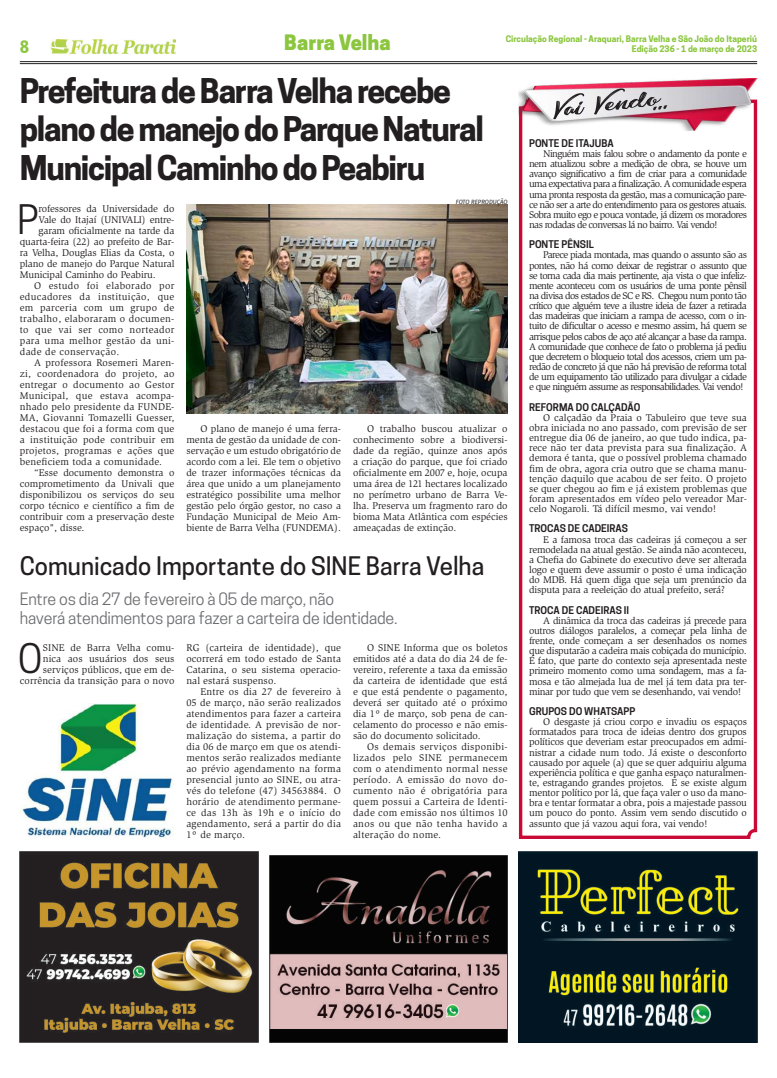
<style>
.page{position:relative;width:777px;height:1078px;background:#fff}
.page>*{position:absolute;margin:0;border:0;box-sizing:border-box;transform-origin:0 0}
.t1{font:38.2px "Cooper Hewitt";color:#231f20}
.t2{font:700 32px/38.4px "Cooper Hewitt";letter-spacing:-.04em;color:#231f20}
.t3{font:500 24px "Cooper Hewitt";color:#231f20}
.t4{font:800 20px "Cooper Hewitt";color:#8bc63e}
.t5{font:18px "Humanist 777 BT Black Condensed B";color:#8bc63e}
.t6{font:16px/19.2px "Cooper Hewitt";letter-spacing:-.01em;color:#6c6d70}
.t7{font:10px/11px "Slimbach Std";color:#231f20;text-align:justify}
.t8{font:10px "Slimbach Std";letter-spacing:.02em;color:#231f20}
.t9{font:10px "Slimbach Std";letter-spacing:.03em;color:#231f20}
.t10{font:600 10px "Cooper Hewitt";color:#231f20}
.t11{font:700 8.5px "Cooper Hewitt";color:#8bc63e}
.t12{font:italic 6px "Fira Sans";color:#231f20}
</style>
<div class="page">
<hr style="left:20px;top:61px;width:737px;height:1px;background:#231f20">
<hr style="left:20px;top:63px;width:737px;height:1px;background:#231f20">
<img style="left:50px;top:40px;width:125px;height:14px">
<img style="left:519px;top:851px;width:238px;height:191px">
<img style="left:20px;top:851px;width:238px;height:191px">
<img style="left:269px;top:855px;width:238px;height:187px">
<svg style="left:518px;top:99px;width:240px;height:740px"></svg>
<img style="left:519px;top:79px;width:238px;height:52px">
<svg style="left:549px;top:84px;width:119px;height:35px"></svg>
<img style="left:187px;top:205px;width:320px;height:208px">
<img style="left:20px;top:703px;width:153px;height:135px">
<h3 class="t5" style="left:20px;top:36px;width:11px">8</h3>
<h3 class="t4" style="left:284px;top:31px;width:108px">Barra Velha</h3>
<p class="t11" style="left:632px;top:44px;width:127px">Edição 236 - 1 de março de 2023</p>
<p class="t11" style="left:506px;top:34px;width:253px">Circulação Regional - Araquari, Barra Velha e São João do Itaperiú</p>
<h2 class="t2" style="left:20px;top:72px;width:465px">Prefeitura de Barra Velha recebe plano de manejo do Parque Natural<br>Municipal Caminho do Peabiru</h2>
<p class="t12" style="left:456px;top:197px;width:53px">FOTO REPRODUÇÃO</p>
<h1 class="t1" style="left:17px;top:197px;width:23px">P</h1>
<p class="t7" style="left:39px;top:203px;width:137px">rofessores da Universidade do</p>
<p class="t7" style="left:39px;top:214px;width:137px">Vale do Itajaí (UNIVALI) entre-</p>
<p class="t7" style="left:39px;top:225px;width:137px">garam oficialmente na tarde da</p>
<p class="t7" style="left:20px;top:236px;width:156px">quarta-feira (22) ao prefeito de Bar-</p>
<p class="t7" style="left:20px;top:247px;width:156px">ra Velha, Douglas Elias da Costa, o</p>
<p class="t7" style="left:20px;top:258px;width:156px">plano de manejo do Parque Natural</p>
<p class="t7" style="left:20px;top:269px;width:137px">Municipal Caminho do Peabiru.</p>
<p class="t9" style="left:34px;top:280px;width:142px">O estudo foi elaborado por</p>
<p class="t9" style="left:20px;top:291px;width:156px">educadores da instituição, que</p>
<p class="t9" style="left:20px;top:302px;width:156px">em parceria com um grupo de</p>
<p class="t9" style="left:20px;top:313px;width:156px">trabalho, elaboraram o documen-</p>
<p class="t9" style="left:20px;top:324px;width:156px">to que vai ser como norteador</p>
<p class="t9" style="left:20px;top:335px;width:156px">para uma melhor gestão da uni-</p>
<p class="t9" style="left:20px;top:346px;width:101px">dade de conservação.</p>
<p class="t8" style="left:34px;top:357px;width:142px">A professora Rosemeri Maren-</p>
<p class="t8" style="left:20px;top:368px;width:156px">zi, coordenadora do projeto, ao</p>
<p class="t8" style="left:20px;top:379px;width:156px">entregar o documento ao Gestor</p>
<p class="t8" style="left:20px;top:390px;width:156px">Municipal, que estava acompa-</p>
<p class="t8" style="left:20px;top:401px;width:156px">nhado pelo presidente da FUNDE-</p>
<p class="t8" style="left:20px;top:412px;width:156px">MA, Giovanni Tomazelli Guesser,</p>
<p class="t8" style="left:20px;top:423px;width:156px">destacou que foi a forma com que</p>
<p class="t8" style="left:20px;top:434px;width:156px">a instituição pode contribuir em</p>
<p class="t8" style="left:20px;top:445px;width:156px">projetos, programas e ações que</p>
<p class="t8" style="left:20px;top:456px;width:144px">beneficiem toda a comunidade.</p>
<p class="t7" style="left:34px;top:467px;width:142px">“Esse documento demonstra o</p>
<p class="t7" style="left:20px;top:478px;width:156px">comprometimento da Univali que</p>
<p class="t7" style="left:20px;top:489px;width:156px">disponibilizou os serviços do seu</p>
<p class="t7" style="left:20px;top:500px;width:156px">corpo técnico e científico a fim de</p>
<p class="t7" style="left:20px;top:511px;width:156px">contribuir com a preservação deste</p>
<p class="t7" style="left:20px;top:522px;width:66px">espaço", disse.</p>
<h3 class="t3" style="left:20px;top:551px;width:466px">Comunicado Importante do SINE Barra Velha</h3>
<h3 class="t6" style="left:20px;top:589px;width:379px">Entre os dia 27 de fevereiro à 05 de março, não<br>haverá atendimentos para fazer a carteira de identidade.</h3>
<p class="t7" style="left:186px;top:423px;width:156px;text-indent:14px">O plano de manejo é uma ferra&shy;menta de gestão da unidade de con&shy;servação e um estudo obrigatório de acordo com a lei. Ele tem o objetivo de trazer informações técnicas da área que unido a um planejamento estratégico possibilite uma melhor gestão pelo órgão gestor, no caso a Fundação Municipal de Meio Am&shy;biente de Barra Velha (FUNDEMA).</p>
<p class="t7" style="left:353px;top:423px;width:156px;text-indent:14px">O trabalho buscou atualizar o conhecimento sobre a biodiversi&shy;dade da região, quinze anos após a criação do parque, que foi criado oficialmente em 2007 e, hoje, ocupa uma área de 121 hectares localizado no perímetro urbano de Barra Ve&shy;lha. Preserva um fragmento raro do bioma Mata Atlântica com espécies ameaçadas de extinção.</p>
<h1 class="t1" style="left:18px;top:636px;width:26px">O</h1>
<p class="t7" style="left:20px;top:642px;width:156px;text-align:right">SINE de Barra Velha comu-<br>nica aos usuários dos seus serviços públicos, que em de&shy;corrência da transição para o novo</p>
<p class="t7" style="left:186px;top:642px;width:156px">RG (carteira de identidade), que ocorrerá em todo estado de Santa Catarina, o seu sistema operacio&shy;nal estará suspenso.</p>
<p class="t7" style="left:186px;top:686px;width:156px;text-indent:14px">Entre os dia 27 de fevereiro à 05 de março, não serão realizados atendimentos para fazer a carteira de identidade. A previsão de nor&shy;malização do sistema, a partir do dia 06 de março em que os atendi&shy;mentos serão realizados mediante ao prévio agendamento na forma presencial junto ao SINE, ou atra&shy;vés do telefone (47) 34563884. O horário de atendimento permane&shy;ce das 13h às 19h e o início do agendamento, será a partir do dia 1º de março.</p>
<p class="t7" style="left:353px;top:642px;width:156px;text-indent:14px">O SINE Informa que os boletos emitidos até a data do dia 24 de fe&shy;vereiro, referente a taxa da emissão da carteira de identidade que está e que está pendente o pagamento, deverá ser quitado até o próximo dia 1º de março, sob pena de can&shy;celamento do processo e não emis&shy;são do documento solicitado.</p>
<p class="t7" style="left:353px;top:741px;width:156px;text-indent:14px">Os demais serviços disponibi&shy;lizados pelo SINE permanecem com o atendimento normal nesse período. A emissão do novo do&shy;cumento não é obrigatória para quem possui a Carteira de Identi&shy;dade com emissão nos últimos 10 anos ou que não tenha havido a alteração do nome.</p>
<p class="t10" style="left:529px;top:137px;width:86px">PONTE DE ITAJUBA</p>
<p class="t7" style="left:529px;top:149px;width:219px;line-height:10.1px;text-indent:14px">Ninguém mais falou sobre o andamento da ponte e nem atualizou sobre a medição de obra, se houve um avanço significativo a fim de criar para a comunidade uma expectativa para a finalização. A comunidade espera uma pronta resposta da gestão, mas a comunicação pare&shy;ce não ser a arte do entendimento para os gestores atuais.<br>Sobra muito ego e pouca vontade, já dizem os moradores nas rodadas de conversas lá no bairro. Vai vendo!</p>
<p class="t10" style="left:529px;top:238px;width:66px">PONTE PÊNSIL</p>
<p class="t7" style="left:529px;top:250px;width:219px;line-height:10.1px;text-indent:14px">Parece piada montada, mas quando o assunto são as pontes, não há como deixar de registrar o assunto que se torna cada dia mais pertinente, aja vista o que infeliz&shy;mente aconteceu com os usuários de uma ponte pênsil na divisa dos estados de SC e RS. Chegou num ponto tão crítico que alguém teve a ilustre ideia de fazer a retirada das madeiras que iniciam a rampa de acesso, com o in&shy;tuito de dificultar o acesso e mesmo assim, há quem se arrisque pelos cabos de aço até alcançar a base da rampa.<br>A comunidade que conhece de fato o problema já pediu que decretem o bloqueio total dos acessos, criem um pa&shy;redão de concreto já que não há previsão de reforma total de um equipamento tão utilizado para divulgar a cidade e que ninguém assume as responsabilidades. Vai vendo!</p>
<p class="t10" style="left:529px;top:401px;width:113px">REFORMA DO CALÇADÃO</p>
<p class="t7" style="left:529px;top:412px;width:219px;line-height:10.1px;text-indent:14px">O calçadão da Praia o Tabuleiro que teve sua obra iniciada no ano passado, com previsão de ser entregue dia 06 de janeiro, ao que tudo indica, pa&shy;rece não ter data prevista para sua finalização. A demora é tanta, que o possível problema chamado fim de obra, agora cria outro que se chama manu&shy;tenção daquilo que acabou de ser feito. O projeto se quer chegou ao fim e já existem problemas que foram apresentados em vídeo pelo vereador Mar&shy;celo Nogaroli. Tá difícil mesmo, vai vendo!</p>
<p class="t10" style="left:529px;top:522px;width:100px">TROCAS DE CADEIRAS</p>
<p class="t7" style="left:529px;top:534px;width:219px;line-height:10.1px;text-indent:14px">E a famosa troca das cadeiras já começou a ser remodelada na atual gestão. Se ainda não aconteceu, a Chefia do Gabinete do executivo deve ser alterada logo e quem deve assumir o posto é uma indicação do MDB. Há quem diga que seja um prenúncio da disputa para a reeleição do atual prefeito, será?</p>
<p class="t10" style="left:529px;top:603px;width:102px">TROCA DE CADEIRAS II</p>
<p class="t7" style="left:529px;top:615px;width:219px;line-height:10.1px;text-indent:14px">A dinâmica da troca das cadeiras já precede para outros diálogos paralelos, a começar pela linha de frente, onde começam a ser desenhados os nomes que disputarão a cadeira mais cobiçada do município.<br>É fato, que parte do contexto seja apresentada neste primeiro momento como uma sondagem, mas a fa&shy;mosa e tão almejada lua de mel já tem data pra ter&shy;minar por tudo que vem se desenhando, vai vendo!</p>
<p class="t10" style="left:529px;top:705px;width:108px">GRUPOS DO WHATSAPP</p>
<p class="t7" style="left:529px;top:716px;width:219px;line-height:10.1px;text-indent:14px">O desgaste já criou corpo e invadiu os espaços formatados para troca de ideias dentro dos grupos políticos que deveriam estar preocupados em admi&shy;nistrar a cidade num todo. Já existe o desconforto causado por aquele (a) que se quer adquiriu alguma experiência política e que ganha espaço naturalmen&shy;te, estragando grandes projetos. E se existe algum mentor político por lá, que faça valer o uso da mano&shy;bra e tentar formatar a obra, pois a majestade passou um pouco do ponto. Assim vem sendo discutido o assunto que já vazou aqui fora, vai vendo!</p>
</div>
